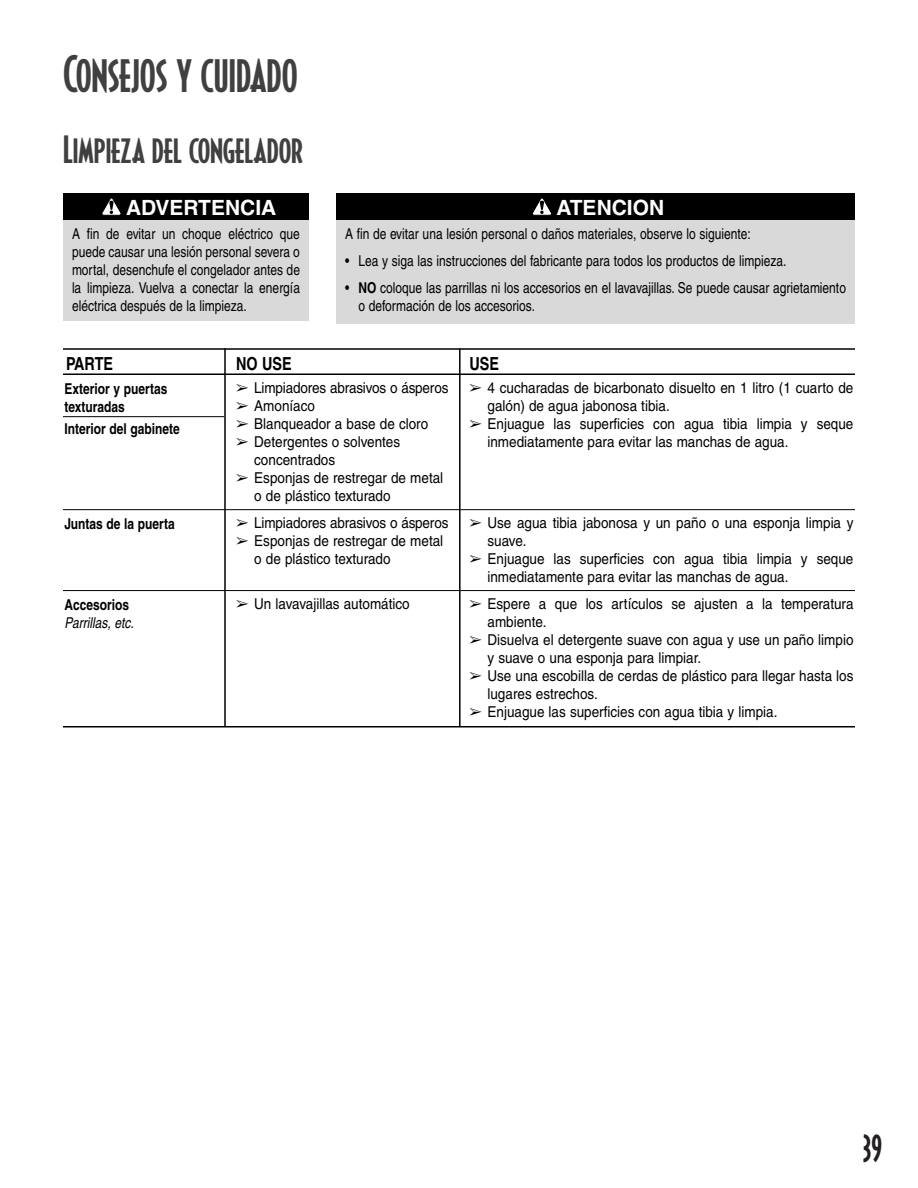
<style>
.page{position:relative;width:918px;height:1188px;background:#fff}
.page>*{position:absolute;margin:0;border:0;box-sizing:border-box;transform-origin:0 0}
.t1{font:48px "Decotura ICG";letter-spacing:-.01em;color:#404040;scale:.95 1}
.t2{font:36px "Decotura ICG";letter-spacing:-.01em;color:#404040}
.t3{font:36px "Decotura ICG";color:#231f20;scale:.8 1}
.t4{font:700 21px "Helvetica";color:#fff}
.t5{font:700 18px "Helvetica";color:#000;scale:.8 1}
.t6{font:15px/18px "Helvetica";color:#000;scale:.9 1}
.t7{font:15px/18px "Helvetica";color:#000;scale:.8 1}
.t8{font:700 15px/18px "Helvetica";color:#000;scale:.8 1}
.t9{font:italic 15px "Helvetica";color:#000;scale:.8 1}
.s1{font-weight:700}
</style>
<div class="page">
<hr style="left:63px;top:416px;width:161px;height:1px;background:#000">
<hr style="left:63px;top:509px;width:792px;height:1px;background:#000">
<hr style="left:63px;top:590px;width:792px;height:1px;background:#000">
<hr style="left:63px;top:348px;width:792px;height:2px;background:#000">
<div style="left:336px;top:217px;width:519px;height:107px;background:#d9d9d9"></div>
<div style="left:336px;top:193px;width:519px;height:27px;background:#000"></div>
<svg style="left:532px;top:198px;width:20px;height:18px"></svg>
<div style="left:63px;top:217px;width:246px;height:103px;background:#d9d9d9"></div>
<div style="left:63px;top:193px;width:246px;height:27px;background:#000"></div>
<svg style="left:102px;top:198px;width:19px;height:18px"></svg>
<hr style="left:63px;top:726px;width:792px;height:2px;background:#000">
<hr style="left:224px;top:348px;width:2px;height:378px;background:#000">
<hr style="left:459px;top:348px;width:2px;height:378px;background:#000">
<hr style="left:63px;top:374px;width:792px;height:1px;background:#000">
<h1 class="t1" style="left:63px;top:47px;width:249px">Consejos y cuidado</h1>
<h2 class="t2" style="left:63px;top:130px;width:242px">Limpieza del congelador</h2>
<h3 class="t4" style="left:126px;top:200px;width:152px">ADVERTENCIA</h3>
<p class="t7" style="left:72px;top:226px;width:287px;text-align:justify">A fin de evitar un choque eléctrico que puede causar una lesión personal severa o mortal, desenchufe el congelador antes de la limpieza. Vuelva a conectar la energía eléctrica después de la limpieza.</p>
<h3 class="t4" style="left:557px;top:200px;width:109px">ATENCION</h3>
<p class="t7" style="left:345px;top:226px;width:509px">A fin de evitar una lesión personal o daños materiales, observe lo siguiente:</p>
<p class="t7" style="left:345px;top:253px;width:553px">• Lea y siga las instrucciones del fabricante para todos los productos de limpieza.</p>
<p class="t7" style="left:358px;top:280px;width:611px;text-indent:-14px">• <span class="s1">NO</span> coloque las parrillas ni los accesorios en el lavavajillas. Se puede causar agrietamiento o deformación de los accesorios.</p>
<p class="t5" style="left:66px;top:357px;width:60px">PARTE</p>
<p class="t5" style="left:469px;top:357px;width:39px">USE</p>
<p class="t6" style="left:487px;top:380px;width:408px;text-indent:-18px">➢ 4 cucharadas de bicarbonato disuelto en 1 litro (1 cuarto de galón) de agua jabonosa tibia.</p>
<p class="t6" style="left:487px;top:416px;width:408px;text-indent:-18px">➢ Enjuague las superficies con agua tibia limpia y seque inmediatamente para evitar las manchas de agua.</p>
<p class="t5" style="left:236px;top:357px;width:71px">NO USE</p>
<p class="t6" style="left:236px;top:380px;width:237px">➢ Limpiadores abrasivos o ásperos</p>
<p class="t6" style="left:236px;top:398px;width:89px">➢ Amoníaco</p>
<p class="t6" style="left:236px;top:416px;width:215px">➢ Blanqueador a base de cloro</p>
<p class="t6" style="left:254px;top:434px;width:164px;text-indent:-18px">➢ Detergentes o solventes concentrados</p>
<p class="t6" style="left:254px;top:470px;width:212px;text-indent:-18px">➢ Esponjas de restregar de metal o de plástico texturado</p>
<p class="t6" style="left:236px;top:515px;width:237px">➢ Limpiadores abrasivos o ásperos</p>
<p class="t6" style="left:254px;top:533px;width:212px;text-indent:-18px">➢ Esponjas de restregar de metal o de plástico texturado</p>
<p class="t6" style="left:236px;top:596px;width:194px">➢ Un lavavajillas automático</p>
<p class="t8" style="left:64px;top:381px;width:130px">Exterior y puertas texturadas</p>
<p class="t8" style="left:64px;top:421px;width:146px">Interior del gabinete</p>
<p class="t6" style="left:487px;top:515px;width:408px;text-indent:-18px">➢ Use agua tibia jabonosa y un paño o una esponja limpia y suave.</p>
<p class="t6" style="left:487px;top:551px;width:408px;text-indent:-18px">➢ Enjuague las superficies con agua tibia limpia y seque inmediatamente para evitar las manchas de agua.</p>
<p class="t6" style="left:487px;top:596px;width:408px;text-indent:-18px">➢ Espere a que los artículos se ajusten a la temperatura ambiente.</p>
<p class="t6" style="left:487px;top:632px;width:408px;text-indent:-18px">➢ Disuelva el detergente suave con agua y use un paño limpio y suave o una esponja para limpiar.</p>
<p class="t6" style="left:487px;top:668px;width:408px;text-indent:-18px">➢ Use una escobilla de cerdas de plástico para llegar hasta los lugares estrechos.</p>
<p class="t6" style="left:470px;top:704px;width:344px">➢ Enjuague las superficies con agua tibia y limpia.</p>
<p class="t8" style="left:64px;top:516px;width:139px">Juntas de la puerta</p>
<p class="t8" style="left:64px;top:597px;width:82px">Accesorios</p>
<p class="t9" style="left:64px;top:617px;width:88px">Parrillas, etc.</p>
<h2 class="t3" style="left:863px;top:1129px;width:26px">39</h2>
</div>
